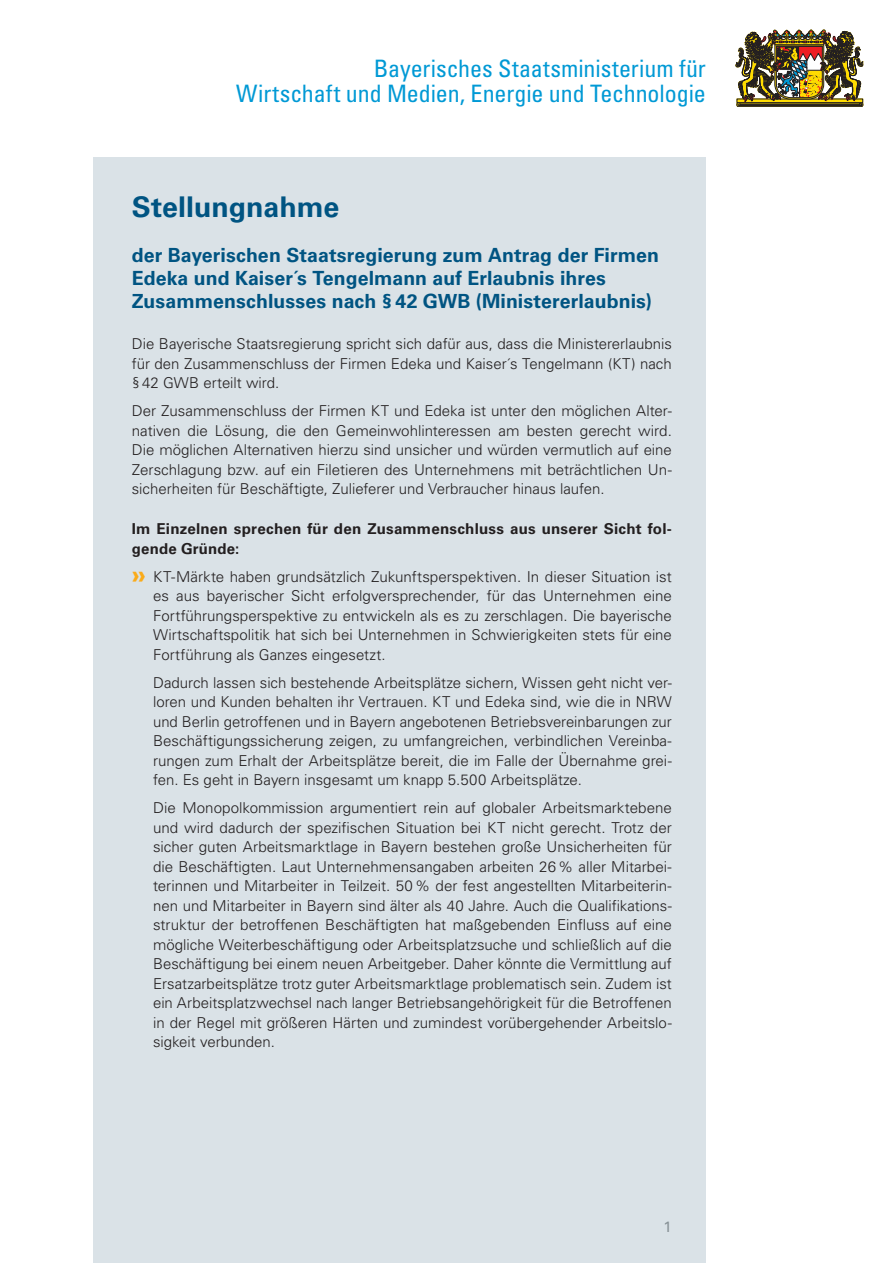
<style>
.page{position:relative;width:893px;height:1263px;background:#fff}
.page>*{position:absolute;margin:0;border:0;box-sizing:border-box;transform-origin:0 0}
.t1{font:700 28.5px "Univers LT";color:#005482}
.t2{font:condensed 24px/25.5px "Univers LT";letter-spacing:-.005em;color:#0099d5;text-align:right}
.t3{font:700 19.5px/23.4px "Univers LT";letter-spacing:.005em;color:#005482}
.t4{font:300 15px/19.5px "Univers LT";color:#231f20;text-align:justify}
.t5{font:700 15px/19.5px "Univers LT";letter-spacing:.015em;color:#231f20}
.t6{font:15px "Univers LT";color:#879196}
.s1{font-weight:700;font-size:25.5px;color:#faab1a}
</style>
<div class="page">
<img style="left:736px;top:30px;width:127px;height:77px">
<div style="left:94px;top:157px;width:612px;height:1106px;background:#dae2e7"></div>
<h2 class="t2" style="left:236px;top:55px;width:471px">Bayerisches Staatsministerium für<br>Wirtschaft und Medien, Energie und Technologie</h2>
<h1 class="t1" style="left:132px;top:190px;width:209px">Stellungnahme</h1>
<h3 class="t3" style="left:132px;top:243px;width:529px">der Bayerischen Staatsregierung zum Antrag der Firmen<br>Edeka und Kaiser´s Tengelmann auf Erlaubnis ihres<br>Zusammenschlusses nach §42 GWB (Ministererlaubnis)</h3>
<p class="t4" style="left:132px;top:334px;width:542px">Die Bayerische Staatsregierung spricht sich dafür aus, dass die Ministererlaubnis für den Zusammenschluss der Firmen Edeka und Kaiser´s Tengelmann (KT) nach §42 GWB erteilt wird.</p>
<p class="t4" style="left:132px;top:401px;width:542px">Der Zusammenschluss der Firmen KT und Edeka ist unter den möglichen Alter&shy;nativen die Lösung, die den Gemeinwohlinteressen am besten gerecht wird.<br>Die möglichen Alternativen hierzu sind unsicher und würden vermutlich auf eine Zerschlagung bzw. auf ein Filetieren des Unternehmens mit beträchtlichen Un&shy;sicherheiten für Beschäftigte, Zulieferer und Verbraucher hinaus laufen.</p>
<p class="t5" style="left:132px;top:519px;width:542px">Im Einzelnen sprechen für den Zusammenschluss aus unserer Sicht fol&shy;gende Gründe:</p>
<p class="t4" style="left:153px;top:567px;width:520px;text-indent:-21px"><span class="s1">»</span> KT-Märkte haben grundsätzlich Zukunftsperspektiven. In dieser Situation ist es aus bayerischer Sicht erfolgversprechender, für das Unternehmen eine Fortführungsperspektive zu entwickeln als es zu zerschlagen. Die bayerische Wirtschaftspolitik hat sich bei Unternehmen in Schwierigkeiten stets für eine Fortführung als Ganzes eingesetzt.</p>
<p class="t4" style="left:153px;top:673px;width:520px">Dadurch lassen sich bestehende Arbeitsplätze sichern, Wissen geht nicht ver&shy;loren und Kunden behalten ihr Vertrauen. KT und Edeka sind, wie die in NRW und Berlin getroffenen und in Bayern angebotenen Betriebsvereinbarungen zur Beschäftigungssicherung zeigen, zu umfangreichen, verbindlichen Vereinba&shy;rungen zum Erhalt der Arbeitsplätze bereit, die im Falle der Übernahme grei&shy;fen. Es geht in Bayern insgesamt um knapp 5.500 Arbeitsplätze.</p>
<p class="t4" style="left:153px;top:798px;width:520px">Die Monopolkommission argumentiert rein auf globaler Arbeitsmarktebene und wird dadurch der spezifischen Situation bei KT nicht gerecht. Trotz der sicher guten Arbeitsmarktlage in Bayern bestehen große Unsicherheiten für die Beschäftigten. Laut Unternehmensangaben arbeiten 26% aller Mitarbei&shy;terinnen und Mitarbeiter in Teilzeit. 50% der fest angestellten Mitarbeiterin&shy;nen und Mitarbeiter in Bayern sind älter als 40 Jahre. Auch die Qualifikations&shy;struktur der betroffenen Beschäftigten hat maßgebenden Einfluss auf eine mögliche Weiterbeschäftigung oder Arbeitsplatzsuche und schließlich auf die Beschäftigung bei einem neuen Arbeitgeber. Daher könnte die Vermittlung auf Ersatzarbeitsplätze trotz guter Arbeitsmarktlage problematisch sein. Zudem ist ein Arbeitsplatzwechsel nach langer Betriebsangehörigkeit für die Betroffenen in der Regel mit größeren Härten und zumindest vorübergehender Arbeitslo&shy;sigkeit verbunden.</p>
<p class="t6" style="left:663px;top:1217px;width:10px">1</p>
</div>
